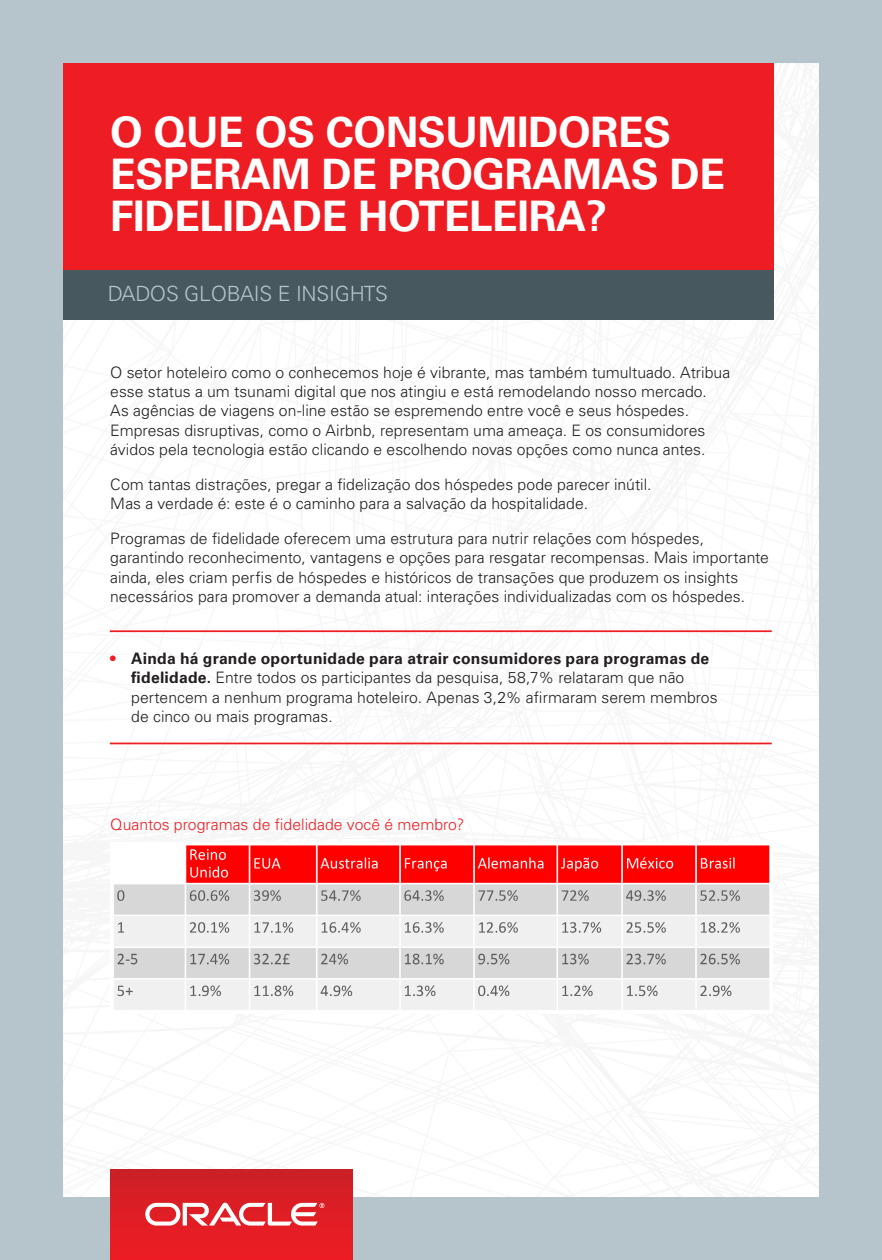
<style>
.page{position:relative;width:882px;height:1260px;background:#b6c5cc}
.page>*{position:absolute;margin:0;border:0;box-sizing:border-box;transform-origin:0 0}
.Headline_-_Gray_Big{font:700 42px/42px "Univers LT Std";letter-spacing:-.01em;color:#fff}
.Headline_-_Gray_Big-2{font:300 21px "Univers LT Std";letter-spacing:-.01em;color:#b6c5cc}
.t1{font:300 15.75px/19.2px "Univers LT Std";color:#231f20}
.t2{font:300 15.75px "Univers LT Std";letter-spacing:.005em;color:#ee1d23}
.s1{font-weight:700;color:#ee1d23}
.s2{font-weight:700}
</style>
<div class="page">
<img style="left:63px;top:63px;width:756px;height:1134px">
<div style="left:111px;top:1169px;width:242px;height:91px;background:linear-gradient(to bottom,#cc2026,#ef1c23)"></div>
<svg style="left:145px;top:1203px;width:179px;height:23px"></svg>
<div style="left:63px;top:63px;width:710px;height:256px;background:#ee1d23"></div>
<div style="left:63px;top:270px;width:710px;height:49px;background:#47585e"></div>
<hr style="left:110px;top:630px;width:662px;height:2px;background:#ee1d23">
<hr style="left:110px;top:743px;width:662px;height:1px;background:#ee1d23">
<img style="left:110px;top:843px;width:663px;height:171px">
<p class="Headline_-_Gray_Big" style="left:110px;top:111px;width:616px">O QUE OS CONSUMIDORES<br>ESPERAM DE PROGRAMAS DE<br>FIDELIDADE HOTELEIRA?</p>
<p class="Headline_-_Gray_Big-2" style="left:108px;top:281px;width:282px">DADOS GLOBAIS E INSIGHTS</p>
<p class="t1" style="left:110px;top:363px;width:622px">O setor hoteleiro como o conhecemos hoje é vibrante, mas também tumultuado. Atribua esse status a um tsunami digital que nos atingiu e está remodelando nosso mercado.<br>As agências de viagens on-line estão se espremendo entre você e seus hóspedes.<br>Empresas disruptivas, como o Airbnb, representam uma ameaça. E os consumidores ávidos pela tecnologia estão clicando e escolhendo novas opções como nunca antes.</p>
<p class="t1" style="left:110px;top:475px;width:543px">Com tantas distrações, pregar a fidelização dos hóspedes pode parecer inútil.<br>Mas a verdade é: este é o caminho para a salvação da hospitalidade.</p>
<p class="t1" style="left:110px;top:529px;width:660px">Programas de fidelidade oferecem uma estrutura para nutrir relações com hóspedes, garantindo reconhecimento, vantagens e opções para resgatar recompensas. Mais importante ainda, eles criam perfis de hóspedes e históricos de transações que produzem os insights necessários para promover a demanda atual: interações individualizadas com os hóspedes.</p>
<p class="t1" style="left:131px;top:649px;width:588px;text-indent:-21px"><span class="s1">•</span> <span class="s2">Ainda há grande oportunidade para atrair consumidores para programas de fidelidade.</span> Entre todos os participantes da pesquisa, 58,7% relataram que não pertencem a nenhum programa hoteleiro. Apenas 3,2% afirmaram serem membros de cinco ou mais programas.</p>
<p class="t2" style="left:110px;top:815px;width:356px">Quantos programas de fidelidade você é membro?</p>
</div>
